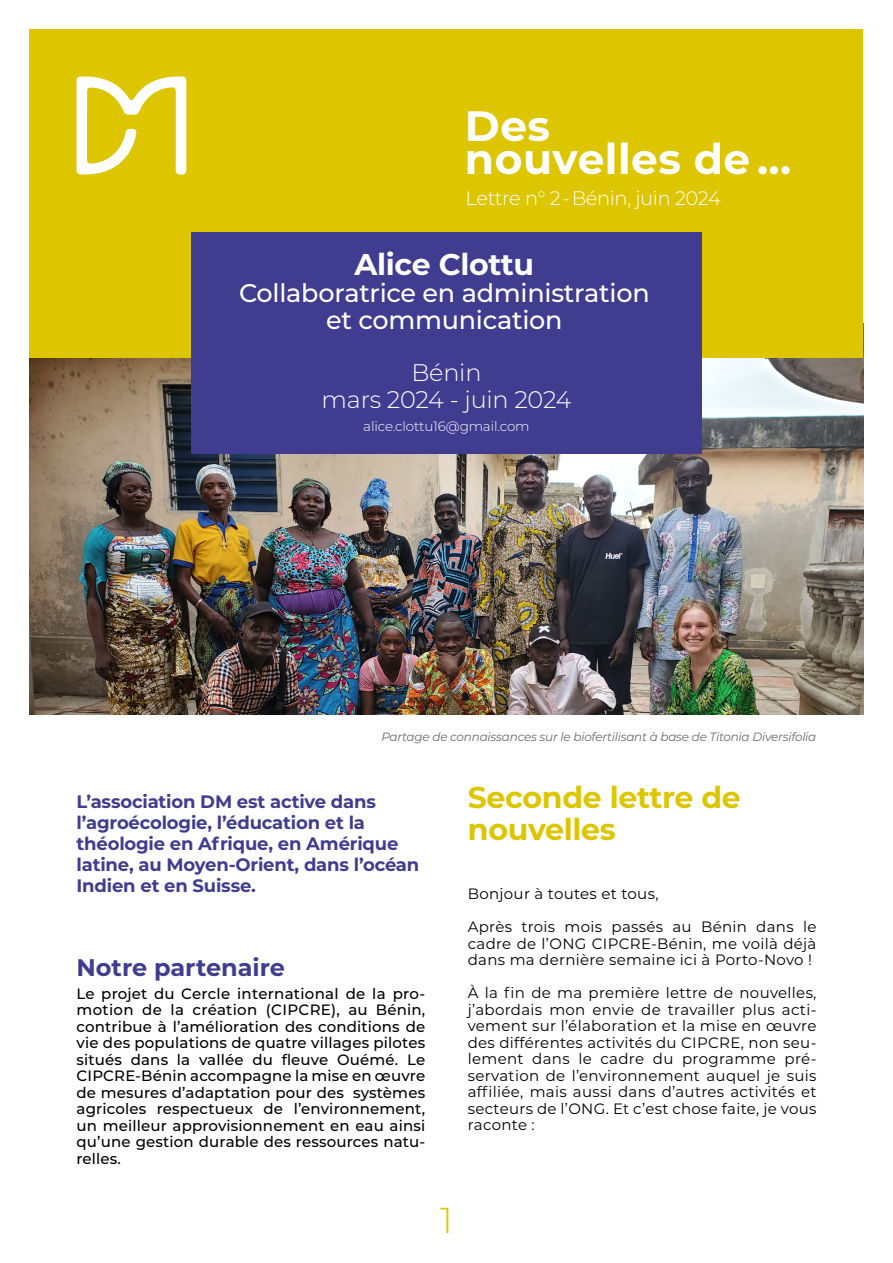
<style>
.page{position:relative;width:893px;height:1263px;background:#fff}
.page>*{position:absolute;margin:0;border:0;box-sizing:border-box;transform-origin:0 0}
.t1{font:700 42.3px/33.5px "Montserrat";letter-spacing:.01em;color:#fff}
.t2{font:300 36px "Montserrat";color:#ddc600}
.t3{font:700 30px/31.5px "Montserrat";letter-spacing:-.01em;color:#ddc600}
.t4{font:700 30px "Montserrat";letter-spacing:-.01em;color:#fff}
.t5{font:500 25.5px/27px "Montserrat";letter-spacing:-.01em;color:#fff;text-align:center}
.t6{font:300 24px/27px "Montserrat";letter-spacing:-.01em;color:#fff;text-align:center}
.t7{font:700 24px "Montserrat";color:#403c90}
.t8{font:300 19.5px "Montserrat";letter-spacing:-.02em;color:#fff}
.t9{font:700 18px/21px "Montserrat";letter-spacing:-.01em;color:#403c90}
.t10{font:15px/16.5px "Montserrat";letter-spacing:.02em;color:#000;text-align:justify}
.t11{font:500 15px/16.5px "Montserrat";letter-spacing:.01em;color:#000;text-align:justify}
.t12{font:300 13.5px "Montserrat";letter-spacing:-.01em;color:#fff}
.t13{font:italic 12px "Montserrat";letter-spacing:-.02em;color:#6b6b6a}
</style>
<div class="page">
<img style="left:30px;top:358px;width:833px;height:356px">
<div style="left:30px;top:30px;width:833px;height:328px;background:#ddc600"></div>
<div style="left:191px;top:233px;width:511px;height:221px;background:#403c90"></div>
<svg style="left:77px;top:76px;width:109px;height:98px"></svg>
<h1 class="t1" style="left:465px;top:107px;width:328px">Des<br>nouvelles de ...</h1>
<h3 class="t8" style="left:466px;top:185px;width:257px">Lettre n° 2 - Bénin, juin 2024</h3>
<h3 class="t4" style="left:354px;top:243px;width:181px">Alice Clottu</h3>
<h3 class="t5" style="left:239px;top:279px;width:412px">Collaboratrice en administration et communication</h3>
<h3 class="t6" style="left:322px;top:358px;width:251px">Bénin<br>mars 2024 - juin 2024</h3>
<p class="t12" style="left:363px;top:417px;width:168px">alice.clottu16@gmail.com</p>
<p class="t13" style="left:381px;top:728px;width:437px">Partage de connaissances sur le biofertilisant à base de Titonia Diversifolia</p>
<p class="t9" style="left:77px;top:790px;width:344px">L’association DM est active dans l’agroécologie, l’éducation et la théologie en Afrique, en Amérique latine, au Moyen-Orient, dans l’océan<br>Indien et en Suisse.</p>
<h3 class="t7" style="left:77px;top:950px;width:210px">Notre partenaire</h3>
<p class="t11" style="left:77px;top:984px;width:350px">Le projet du Cercle international de la pro&shy;motion de la création (CIPCRE), au Bénin, contribue à l’amélioration des conditions de vie des populations de quatre villages pilotes situés dans la vallée du fleuve Ouémé. Le CIPCRE-Bénin accompagne la mise en œuvre de mesures d’adaptation pour des systèmes agricoles respectueux de l’environnement, un meilleur approvisionnement en eau ainsi qu’une gestion durable des ressources natu&shy;relles.</p>
<h2 class="t2" style="left:440px;top:1196px;width:14px">1</h2>
<h3 class="t3" style="left:468px;top:780px;width:274px">Seconde lettre de nouvelles</h3>
<p class="t10" style="left:468px;top:885px;width:192px">Bonjour à toutes et tous,</p>
<p class="t10" style="left:468px;top:918px;width:350px">Après trois mois passés au Bénin dans le cadre de l’ONG CIPCRE-Bénin, me voilà déjà dans ma dernière semaine ici à Porto-Novo !</p>
<p class="t10" style="left:468px;top:984px;width:350px">À la fin de ma première lettre de nouvelles, j’abordais mon envie de travailler plus acti&shy;vement sur l’élaboration et la mise en œuvre des différentes activités du CIPCRE, non seu&shy;lement dans le cadre du programme pré&shy;servation de l’environnement auquel je suis affiliée, mais aussi dans d’autres activités et secteurs de l’ONG. Et c’est chose faite, je vous raconte :</p>
</div>
